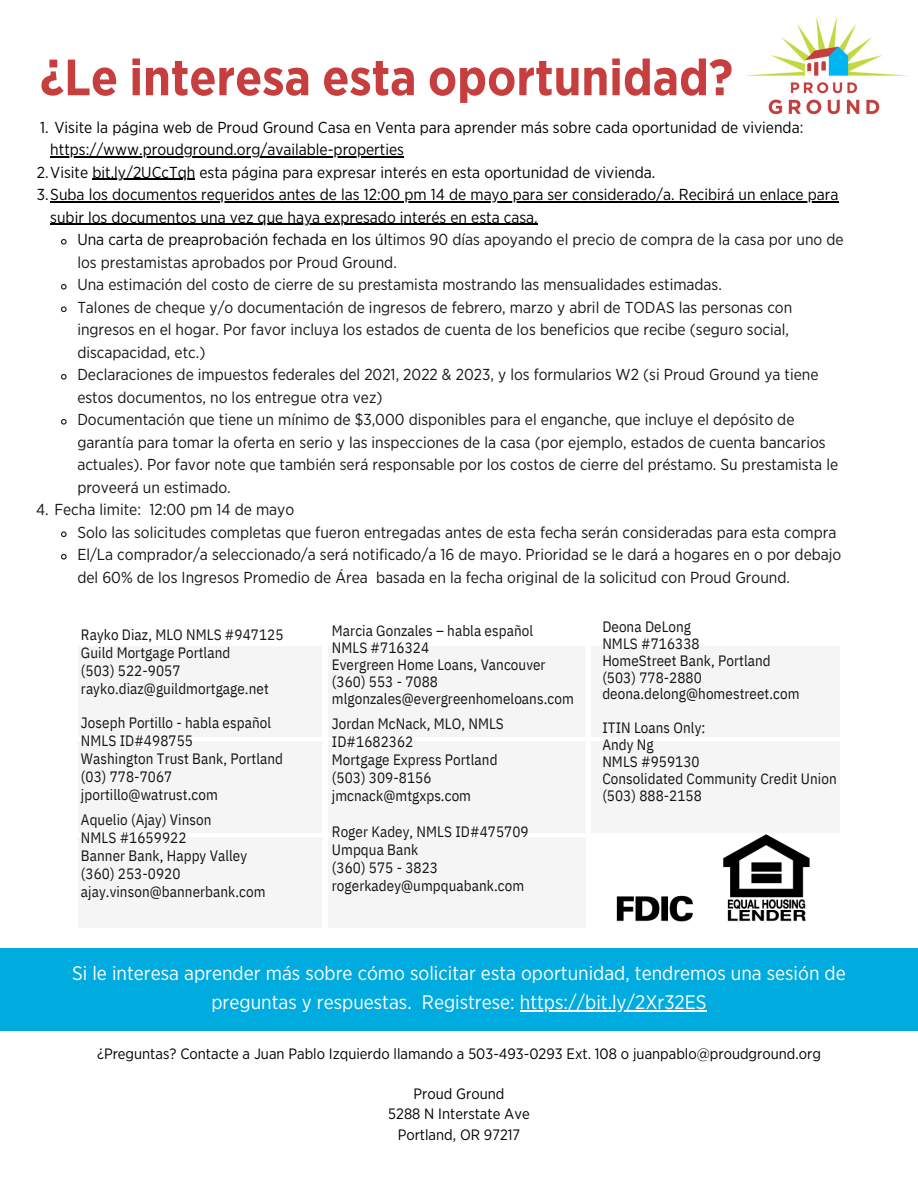
<style>
.page{position:relative;width:918px;height:1188px;background:#fff}
.page>*{position:absolute;margin:0;border:0;box-sizing:border-box;transform-origin:0 0}
.t1{font:700 50.85px "Gotham Narrow";color:#c63f3e}
.t2{font:19.65px/29.2px "Gotham Narrow";color:#fff;text-align:center}
.t3{font:15.9px/22.5px "Gotham Narrow";color:#171615}
.t4{font:15.9px "Gotham Narrow";color:#000}
.t5{font:15px/16.8px "IBM Plex Sans Cond";letter-spacing:.005em;color:#171615}
.t6{font:15px "Gotham Narrow";color:#000}
.s1{color:#000}
</style>
<div class="page">
<img style="left:745px;top:18px;width:162px;height:95px">
<div style="left:0;top:949px;width:918px;height:82px;background:#00abdf"></div>
<img style="left:616px;top:834px;width:194px;height:88px">
<hr style="left:50px;top:156px;width:354px;height:1px;background:#000">
<hr style="left:92px;top:179px;width:103px;height:1px;background:#000">
<hr style="left:50px;top:201px;width:789px;height:1px;background:#000">
<hr style="left:50px;top:224px;width:488px;height:1px;background:#000">
<svg style="left:61px;top:239px;width:6px;height:6px"></svg>
<svg style="left:61px;top:284px;width:6px;height:6px"></svg>
<svg style="left:61px;top:306px;width:6px;height:7px"></svg>
<svg style="left:61px;top:374px;width:6px;height:6px"></svg>
<svg style="left:61px;top:419px;width:6px;height:6px"></svg>
<svg style="left:61px;top:531px;width:6px;height:7px"></svg>
<svg style="left:61px;top:554px;width:6px;height:6px"></svg>
<hr style="left:520px;top:1010px;width:187px;height:1px;background:#fff">
<p class="t1" style="left:40px;top:55px;width:695px">¿Le interesa esta oportunidad?</p>
<p class="t4" style="left:40px;top:120px;width:765px">1. Visite la página web de Proud Ground Casa en Venta para aprender más sobre cada oportunidad de vivienda:</p>
<p class="t4" style="left:50px;top:142px;width:355px">https://www.proudground.org/available-properties</p>
<p class="t4" style="left:37px;top:165px;width:620px">2.Visite bit.ly/2UCcTqh esta página para expresar interés en esta oportunidad de vivienda.</p>
<p class="t4" style="left:37px;top:187px;width:803px">3.Suba los documentos requeridos antes de las 12:00 pm 14 de mayo para ser considerado/a. Recibirá un enlace para</p>
<p class="t4" style="left:50px;top:210px;width:489px">subir los documentos una vez que haya expresado interés en esta casa.</p>
<p class="t3" style="left:77px;top:229px;width:768px"><span class="s1">Una carta de preaprobación fechada en los úl</span>timos 90 días apoyando el precio de compra de la casa por uno de los prestamistas aprobados por Proud Ground.</p>
<p class="t3" style="left:77px;top:274px;width:646px">Una estimación del costo de cierre de su prestamista mostrando las mensualidades estimadas.</p>
<p class="t3" style="left:77px;top:297px;width:716px">Talones de cheque y/o documentación de ingresos de febrero, marzo y abril de TODAS las personas con ingresos en el hogar. Por favor incluya los estados de cuenta de los beneficios que recibe (seguro social, discapacidad, etc.)</p>
<p class="t3" style="left:77px;top:364px;width:743px">Declaraciones de impuestos federales del 2021, 2022 &amp; 2023, y los formularios W2 (si Proud Ground ya tiene estos documentos, no los entregue otra vez)</p>
<p class="t3" style="left:77px;top:409px;width:762px">Documentación que tiene un mínimo de $3,000 disponibles para el enganche, que incluye el depósito de garantía para tomar la oferta en serio y las inspecciones de la casa (por ejemplo, estados de cuenta bancarios actuales). Por favor note que también será responsable por los costos de cierre del préstamo. Su prestamista le proveerá un estimado.</p>
<p class="t3" style="left:36px;top:499px;width:260px">4. Fecha limite: 12:00 pm 14 de mayo</p>
<p class="t3" style="left:77px;top:522px;width:760px">Solo las solicitudes completas que fueron entregadas antes de esta fecha serán consideradas para esta compra</p>
<p class="t3" style="left:77px;top:544px;width:766px">El/La comprador/a seleccionado/a será notificado/a 16 de mayo. Prioridad se le dará a hogares en o por debajo del 60% de los Ingresos Promedio de Área basada en la fecha original de la solicitud con Proud Ground.</p>
<p class="t5" style="left:81px;top:626px;width:204px">Rayko Diaz, MLO NMLS #947125</p>
<p class="t5" style="left:81px;top:644px;width:151px">Guild Mortgage Portland</p>
<p class="t5" style="left:81px;top:662px;width:101px">(503) 522-9057</p>
<p class="t5" style="left:81px;top:680px;width:189px">rayko.diaz@guildmortgage.net</p>
<p class="t5" style="left:81px;top:714px;width:192px">Joseph Portillo - habla español</p>
<p class="t5" style="left:81px;top:732px;width:114px">NMLS ID#498755</p>
<p class="t5" style="left:81px;top:750px;width:204px">Washington Trust Bank, Portland</p>
<p class="t5" style="left:81px;top:768px;width:93px">(03) 778-7067</p>
<p class="t5" style="left:81px;top:786px;width:138px">jportillo@watrust.com</p>
<p class="t5" style="left:81px;top:811px;width:132px">Aquelio (Ajay) Vinson</p>
<p class="t5" style="left:81px;top:829px;width:107px">NMLS #1659922</p>
<p class="t5" style="left:81px;top:847px;width:168px">Banner Bank, Happy Valley</p>
<p class="t5" style="left:81px;top:865px;width:101px">(360) 253-0920</p>
<p class="t5" style="left:81px;top:883px;width:186px">ajay.vinson@bannerbank.com</p>
<p class="t5" style="left:332px;top:622px;width:203px">Marcia Gonzales – habla español</p>
<p class="t5" style="left:332px;top:639px;width:99px">NMLS #716324</p>
<p class="t5" style="left:332px;top:656px;width:215px">Evergreen Home Loans, Vancouver</p>
<p class="t5" style="left:332px;top:673px;width:243px">(360) 553 - 7088 mlgonzales@evergreenhomeloans.com</p>
<p class="t5" style="left:332px;top:714px;width:173px;line-height:18px">Jordan McNack, MLO, NMLS<br>ID#1682362</p>
<p class="t5" style="left:332px;top:750px;width:167px">Mortgage Express Portland</p>
<p class="t5" style="left:332px;top:768px;width:101px">(503) 309-8156</p>
<p class="t5" style="left:332px;top:786px;width:141px">jmcnack@mtgxps.com</p>
<p class="t5" style="left:332px;top:822px;width:198px">Roger Kadey, NMLS ID#475709</p>
<p class="t5" style="left:332px;top:840px;width:88px">Umpqua Bank</p>
<p class="t5" style="left:332px;top:858px;width:108px">(360) 575 - 3823</p>
<p class="t5" style="left:332px;top:876px;width:194px">rogerkadey@umpquabank.com</p>
<h2 class="t5" style="left:602px;top:618px;width:90px">Deona DeLong</h2>
<p class="t5" style="left:602px;top:635px;width:99px">NMLS #716338</p>
<p class="t5" style="left:602px;top:652px;width:170px">HomeStreet Bank, Portland</p>
<p class="t5" style="left:602px;top:669px;width:199px">(503) 778-2880 deona.delong@homestreet.com</p>
<p class="t5" style="left:602px;top:719px;width:236px">ITIN Loans Only:<br>Andy Ng<br>NMLS #959130<br>Consolidated Community Credit Union (503) 888-2158</p>
<p class="t2" style="left:72px;top:959px;width:775px">Si le interesa aprender más sobre cómo solicitar esta oportunidad, tendremos una sesión de preguntas y respuestas. Registrese: https://bit.ly/2Xr32ES</p>
<p class="t6" style="left:97px;top:1047px;width:725px">¿Preguntas? Contacte a Juan Pablo Izquierdo llamando a 503-493-0293 Ext. 108 o juanpablo@proudground.org</p>
<p class="t6" style="left:414px;top:1087px;width:92px">Proud Ground</p>
<p class="t6" style="left:388px;top:1107px;width:143px">5288 N Interstate Ave</p>
<p class="t6" style="left:398px;top:1128px;width:124px">Portland, OR 97217</p>
</div>
